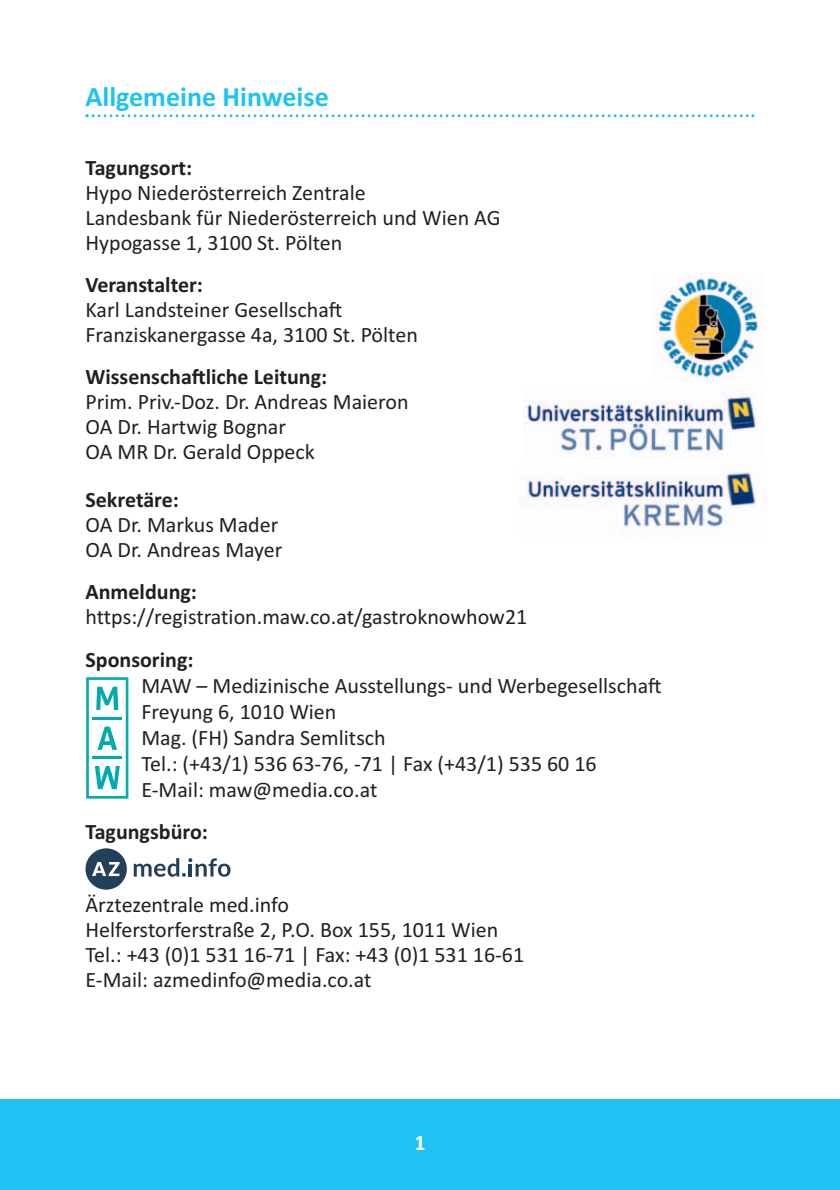
<style>
.page{position:relative;width:840px;height:1190px;background:#fff}
.page>*{position:absolute;margin:0;border:0;box-sizing:border-box;transform-origin:0 0}
.t1{font:700 28px "Calibri";color:#1fc2f3}
.t2{font:22px/25px "Calibri";color:#231f20}
.t3{font:700 22px "Calibri";color:#231f20}
.t4{font:700 22px "Calibri";color:#fff}
</style>
<div class="page">
<div style="left:0;top:1100px;width:840px;height:90px;background:#1fc2f3"></div>
<svg style="left:86px;top:114px;width:668px;height:3px"></svg>
<svg style="left:86px;top:677px;width:42px;height:122px"></svg>
<img style="left:658px;top:274px;width:103px;height:106px">
<img style="left:525px;top:395px;width:231px;height:65px">
<img style="left:521px;top:471px;width:236px;height:60px">
<svg style="left:134px;top:858px;width:97px;height:19px"></svg>
<svg style="left:86px;top:848px;width:41px;height:42px"></svg>
<p class="t1" style="left:86px;top:87px;width:245px">Allgemeine Hinweise</p>
<p class="t3" style="left:86px;top:160px;width:108px">Tagungsort:</p>
<p class="t2" style="left:86px;top:182px;width:417px">Hypo Niederösterreich Zentrale<br>Landesbank für Niederösterreich und Wien AG<br>Hypogasse 1, 3100 St. Pölten</p>
<p class="t3" style="left:86px;top:277px;width:119px">Veranstalter:</p>
<p class="t2" style="left:86px;top:299px;width:334px">Karl Landsteiner Gesellschaft<br>Franziskanergasse 4a, 3100 St. Pölten</p>
<p class="t3" style="left:86px;top:369px;width:243px">Wissenschaftliche Leitung:</p>
<p class="t2" style="left:86px;top:391px;width:325px">Prim. Priv.-Doz. Dr. Andreas Maieron<br>OA Dr. Hartwig Bognar<br>OA MR Dr. Gerald Oppeck</p>
<p class="t3" style="left:86px;top:492px;width:95px">Sekretäre:</p>
<p class="t2" style="left:86px;top:514px;width:199px">OA Dr. Markus Mader<br>OA Dr. Andreas Mayer</p>
<p class="t3" style="left:86px;top:584px;width:113px">Anmeldung:</p>
<p class="t2" style="left:86px;top:606px;width:443px">https://registration.maw.co.at/gastroknowhow21</p>
<p class="t3" style="left:86px;top:652px;width:110px">Sponsoring:</p>
<p class="t2" style="left:141px;top:674px;width:522px;line-height:26px">MAW – Medizinische Ausstellungs- und Werbegesellschaft Freyung 6, 1010 Wien<br>Mag. (FH) Sandra Semlitsch<br>Tel.: (+43/1) 536 63-76, -71 | Fax (+43/1) 535 60 16<br>E-Mail: maw@media.co.at</p>
<p class="t3" style="left:86px;top:824px;width:124px">Tagungsbüro:</p>
<p class="t2" style="left:86px;top:894px;width:440px">Ärztezentrale med.info<br>Helferstorferstraße 2, P.O. Box 155, 1011 Wien Tel.: +43 (0)1 531 16-71 | Fax: +43 (0)1 531 16-61<br>E-Mail: azmedinfo@media.co.at</p>
<p class="t4" style="left:414px;top:1135px;width:13px">1</p>
</div>
